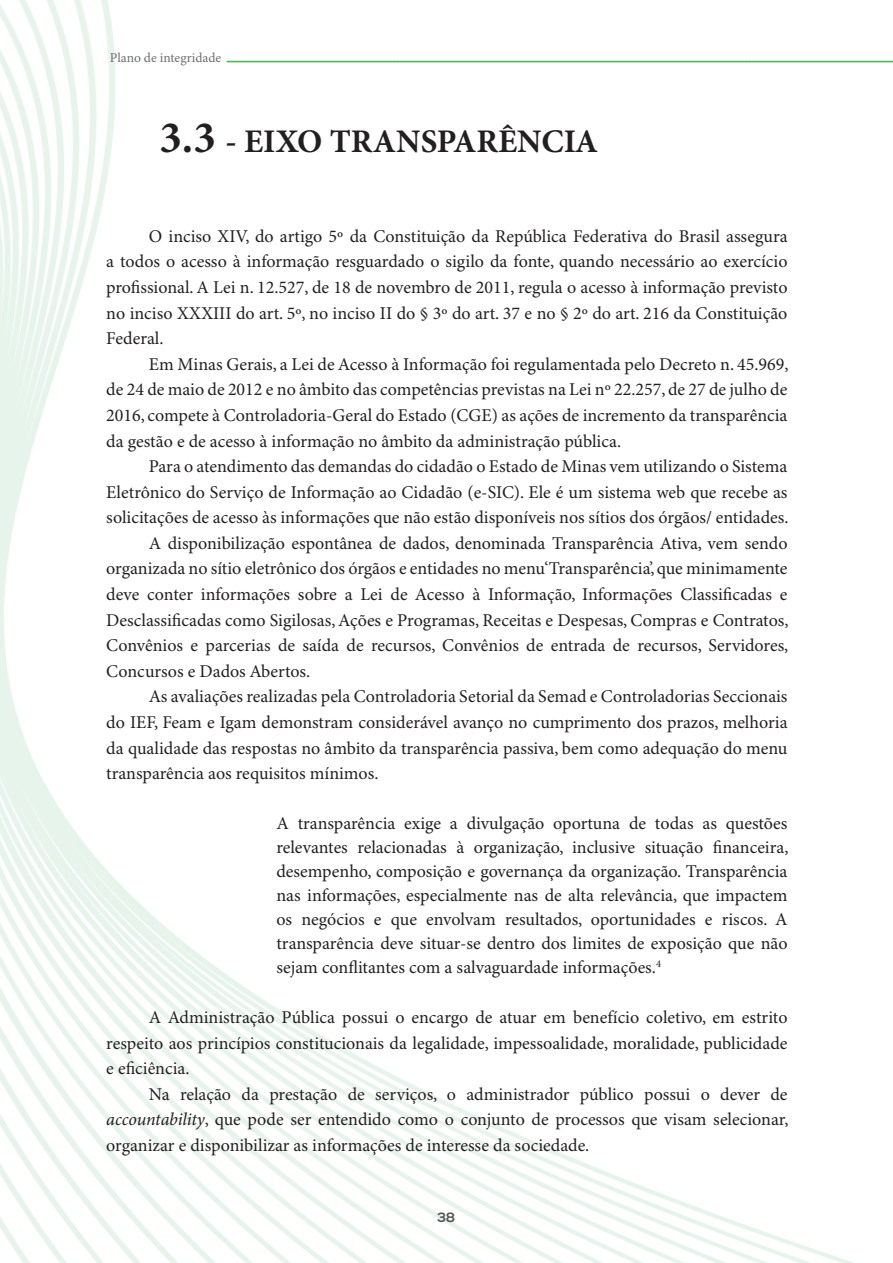
<style>
.page{position:relative;width:893px;height:1263px;background:#fff}
.page>*{position:absolute;margin:0;border:0;box-sizing:border-box;transform-origin:0 0}
.t1{font:700 33px "Minion Pro";color:#231f20}
.t2{font:18px/25.7px "Minion Pro";color:#231f20;text-align:justify}
.t3{font:13.5px "Minion Pro";color:#6c6d70}
.t4{font:700 13.5px "Nexa";color:#57585a}
.s1{font-size:45px}
.s2{font-style:italic}
</style>
<div class="page">
<img style="left:0;top:0;width:864px;height:785px">
<img style="left:0;top:785px;width:854px;height:478px">
<svg style="left:227px;top:61px;width:666px;height:2px"></svg>
<p class="t3" style="left:110px;top:50px;width:113px">Plano de integridade</p>
<h1 class="t1" style="left:159px;top:118px;width:440px"><span class="s1">3.3</span> - EIXO TRANSPARÊNCIA</h1>
<p class="t2" style="left:106px;top:224px;width:683px;text-indent:43px">O inciso XIV, do artigo 5º da Constituição da República Federativa do Brasil assegura a todos o acesso à informação resguardado o sigilo da fonte, quando necessário ao exercício profissional. A Lei n. 12.527, de 18 de novembro de 2011, regula o acesso à informação previsto no inciso XXXIII do art. 5º, no inciso II do § 3º do art. 37 e no § 2º do art. 216 da Constituição Federal.</p>
<p class="t2" style="left:106px;top:352px;width:684px;text-indent:43px">Em Minas Gerais, a Lei de Acesso à Informação foi regulamentada pelo Decreto n. 45.969, de 24 de maio de 2012 e no âmbito das competências previstas na Lei nº 22.257, de 27 de julho de 2016, compete à Controladoria-Geral do Estado (CGE) as ações de incremento da transparência da gestão e de acesso à informação no âmbito da administração pública.</p>
<p class="t2" style="left:149px;top:454px;width:640px">Para o atendimento das demandas do cidadão o Estado de Minas vem utilizando o Sistema</p>
<p class="t2" style="left:106px;top:480px;width:683px">Eletrônico do Serviço de Informação ao Cidadão (e-SIC). Ele é um sistema web que recebe as</p>
<p class="t2" style="left:106px;top:505px;width:684px">solicitações de acesso às informações que não estão disponíveis nos sítios dos órgãos/ entidades.</p>
<p class="t2" style="left:149px;top:531px;width:640px">A disponibilização espontânea de dados, denominada Transparência Ativa, vem sendo</p>
<p class="t2" style="left:106px;top:557px;width:683px">organizada no sítio eletrônico dos órgãos e entidades no menu‘Transparência’, que minimamente</p>
<p class="t2" style="left:106px;top:582px;width:683px">deve conter informações sobre a Lei de Acesso à Informação, Informações Classificadas e</p>
<p class="t2" style="left:106px;top:608px;width:684px">Desclassificadas como Sigilosas, Ações e Programas, Receitas e Despesas, Compras e Contratos,</p>
<p class="t2" style="left:106px;top:633px;width:684px">Convênios e parcerias de saída de recursos, Convênios de entrada de recursos, Servidores,</p>
<p class="t2" style="left:106px;top:659px;width:205px">Concursos e Dados Abertos.</p>
<p class="t2" style="left:149px;top:684px;width:640px">As avaliações realizadas pela Controladoria Setorial da Semad e Controladorias Seccionais</p>
<p class="t2" style="left:106px;top:710px;width:683px">do IEF, Feam e Igam demonstram considerável avanço no cumprimento dos prazos, melhoria</p>
<p class="t2" style="left:106px;top:736px;width:683px">da qualidade das respostas no âmbito da transparência passiva, bem como adequação do menu</p>
<p class="t2" style="left:106px;top:761px;width:274px">transparência aos requisitos mínimos.</p>
<p class="t2" style="left:276px;top:812px;width:514px;line-height:24.2px">A transparência exige a divulgação oportuna de todas as questões relevantes relacionadas à organização, inclusive situação financeira, desempenho, composição e governança da organização. Transparência nas informações, especialmente nas de alta relevância, que impactem os negócios e que envolvam resultados, oportunidades e riscos. A transparência deve situar-se dentro dos limites de exposição que não sejam conflitantes com a salvaguardade informações.<sup>4</sup></p>
<p class="t2" style="left:106px;top:1005px;width:683px;text-indent:43px">A Administração Pública possui o encargo de atuar em benefício coletivo, em estrito respeito aos princípios constitucionais da legalidade, impessoalidade, moralidade, publicidade e eficiência.</p>
<p class="t2" style="left:106px;top:1082px;width:684px;text-indent:43px">Na relação da prestação de serviços, o administrador público possui o dever de <span class="s2">accountability</span>, que pode ser entendido como o conjunto de processos que visam selecionar, organizar e disponibilizar as informações de interesse da sociedade.</p>
<p class="t4" style="left:437px;top:1209px;width:19px">38</p>
</div>
